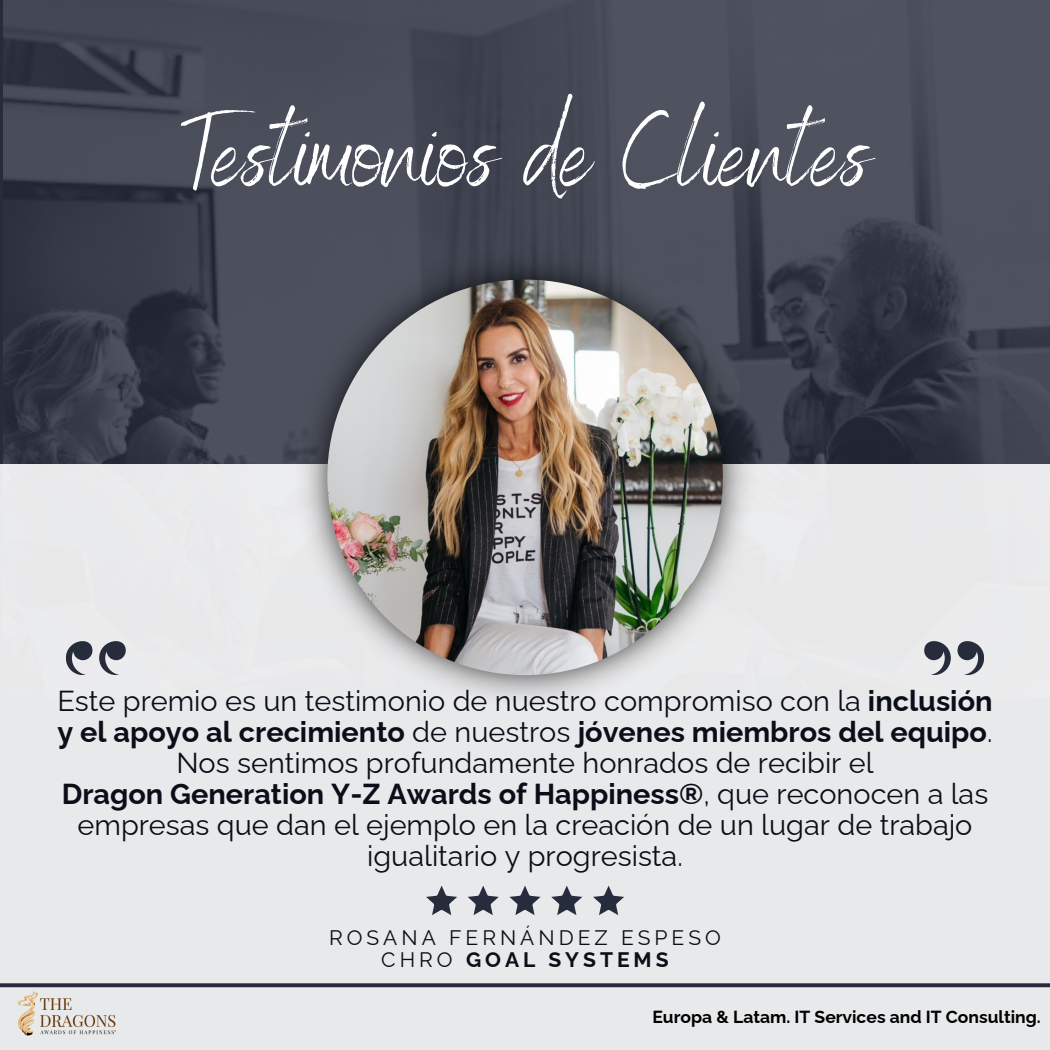
<style>
.page{position:relative;width:1050px;height:1050px;background:#fff}
.page>*{position:absolute;margin:0;border:0;box-sizing:border-box;transform-origin:0 0}
.t1{font:105px "Benedict";color:#fff}
.t2{font:28.88px/30.8px "Raleway";color:#0a0e18;text-align:center}
.t3{font:21px/22.3px "Raleway";letter-spacing:.19em;color:#0a0e18;text-align:center}
.t4{font:700 17.5px "Raleway";color:#000}
.s1{font-weight:700}
</style>
<div class="page">
<img style="left:4px;top:0;width:1046px;height:465px">
<div style="left:0;top:465px;width:1050px;height:585px;background:#e8e9eb"></div>
<img style="left:293px;top:246px;width:464px;height:451px">
<img style="left:327px;top:280px;width:396px;height:395px;border-radius:50%">
<svg style="left:426px;top:886px;width:31px;height:29px"></svg>
<svg style="left:468px;top:886px;width:30px;height:29px"></svg>
<svg style="left:509px;top:886px;width:31px;height:29px"></svg>
<svg style="left:551px;top:886px;width:31px;height:29px"></svg>
<svg style="left:593px;top:886px;width:31px;height:29px"></svg>
<svg style="left:924px;top:641px;width:60px;height:34px"></svg>
<svg style="left:66px;top:641px;width:60px;height:34px"></svg>
<svg style="left:0;top:983px;width:1050px;height:4px;background:#343a48"></svg>
<img style="left:17px;top:991px;width:99px;height:45px">
<p class="t1" style="left:181px;top:86px;width:689px">Testimonios de Clientes</p>
<p class="t2" style="left:57px;top:686px;width:937px">Este premio es un testimonio de nuestro compromiso con la <span class="s1">inclusión y el apoyo al crecimiento</span> de nuestros <span class="s1">jóvenes miembros del equipo</span>.<br>Nos sentimos profundamente honrados de recibir el<br><span class="s1">Dragon Generation Y-Z Awards of Happiness®</span>, que reconocen a las empresas que dan el ejemplo en la creación de un lugar de trabajo igualitario y progresista.</p>
<p class="t3" style="left:329px;top:926px;width:393px">ROSANA FERNÁNDEZ ESPESO<br>CHRO <span class="s1">GOAL SYSTEMS</span></p>
<p class="t4" style="left:652px;top:1007px;width:390px">Europa &amp; Latam. IT Services and IT Consulting.</p>
</div>
